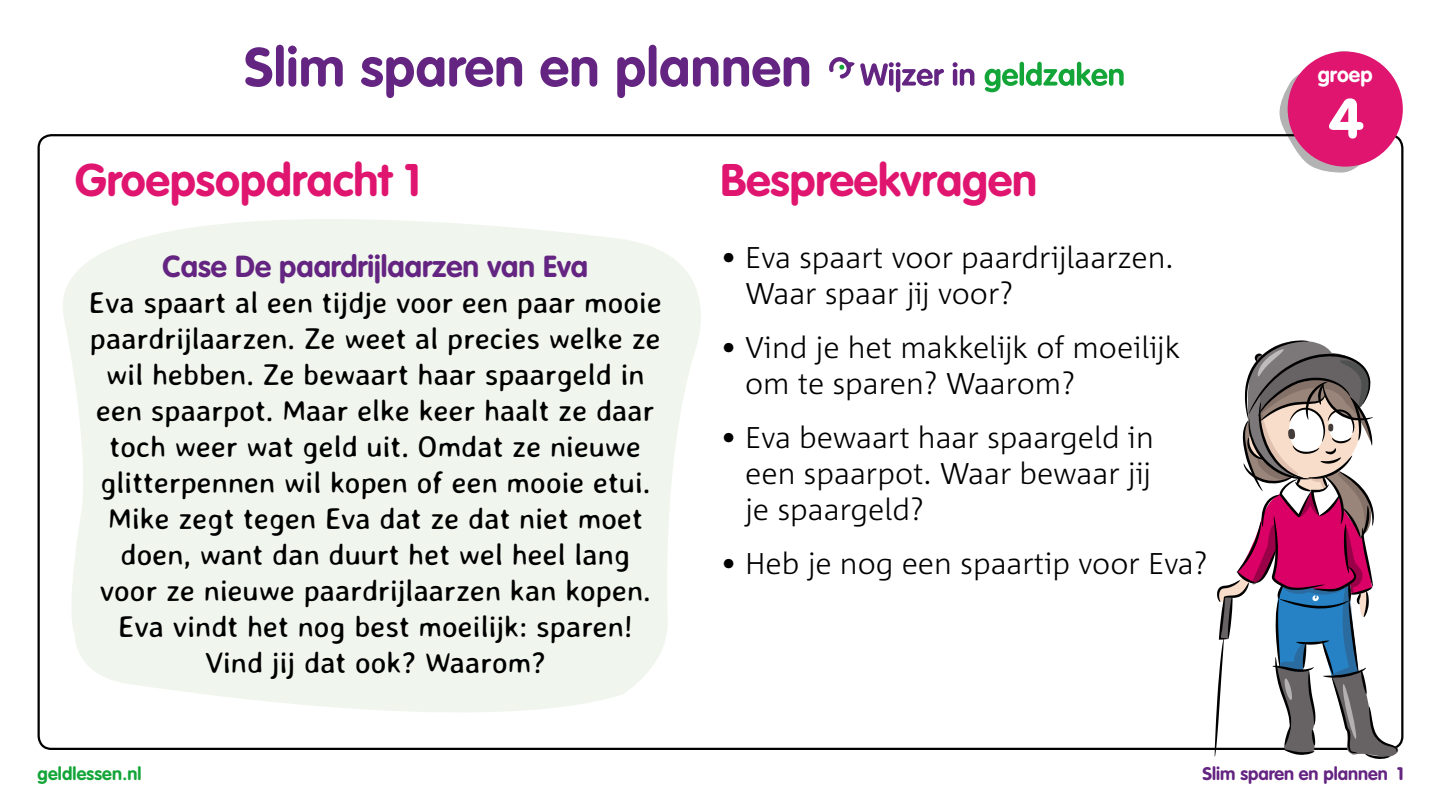
<style>
.page{position:relative;width:1441px;height:810px;background:#fff}
.page>*{position:absolute;margin:0;border:0;box-sizing:border-box;transform-origin:0 0}
.t1{font:900 55.5px "VAG Rounded Std";color:#fff}
.t2{font:700 54px "VAG Rounded Std";letter-spacing:.01em;color:#642481}
.t3{font:700 45px "VAG Rounded Std";color:#df1570}
.t4{font:30px/36px "Averia Sans Libre";color:#000;text-align:center}
.t5{font:300 30px/36px "Corpid";color:#000}
.t6{font:700 30px "VAG Rounded Std";color:#642481}
.t7{font:700 21.15px "VAG Rounded Std";color:#fff}
.t8{font:700 18px "VAG Rounded Std";color:#642481}
.t9{font:700 18px "VAG Rounded Std";letter-spacing:.01em;color:#13a538}
.s1{font-weight:900}
</style>
<div class="page">
<svg style="left:860px;top:62px;width:83px;height:30px"></svg>
<svg style="left:952px;top:62px;width:22px;height:24px"></svg>
<svg style="left:984px;top:69px;width:33px;height:23px"></svg>
<svg style="left:1019px;top:62px;width:4px;height:24px"></svg>
<svg style="left:1025px;top:62px;width:98px;height:24px"></svg>
<svg style="left:829px;top:57px;width:25px;height:22px"></svg>
<svg style="left:1279px;top:51px;width:118px;height:122px"></svg>
<div style="left:1287px;top:52px;width:115px;height:115px;background:#df1570;border-radius:50%"></div>
<svg style="left:37px;top:160px;width:664px;height:580px;fill:#f0f6ed"></svg>
<svg style="left:1214px;top:340px;width:183px;height:419px"></svg>
<h2 class="t2" style="left:244px;top:36px;width:568px">Slim sparen en plannen</h2>
<h3 class="t3" style="left:75px;top:153px;width:347px">Groepsopdracht 1</h3>
<p class="t6" style="left:162px;top:249px;width:427px">Case De paardrijlaarzen van Eva</p>
<p class="t4" style="left:89px;top:284px;width:574px">Eva spaart al een tijdje voor een paar mooie paardrijlaarzen. Ze weet al precies welke ze wil hebben. Ze bewaart haar spaargeld in een spaarpot. Maar elke keer haalt ze daar toch weer wat geld uit. Omdat ze nieuwe glitterpennen wil kopen of een mooie etui.<br>Mike zegt tegen Eva dat ze dat niet moet doen, want dan duurt het wel heel lang voor ze nieuwe paardrijlaarzen kan kopen.<br>Eva vindt het nog best moeilijk: sparen!<br>Vind jij dat ook? Waarom?</p>
<h3 class="t3" style="left:720px;top:153px;width:318px">Bespreekvragen</h3>
<p class="t5" style="left:745px;top:239px;width:430px;text-indent:-25px">• Eva spaart voor paardrijlaarzen.<br>Waar spaar jij voor?</p>
<p class="t5" style="left:745px;top:329px;width:436px;text-indent:-25px">• Vind je het makkelijk of moeilijk om te sparen? Waarom?</p>
<p class="t5" style="left:745px;top:419px;width:410px;text-align:justify;text-indent:-25px">• Eva bewaart haar spaargeld in een spaarpot. Waar bewaar jij je spaargeld?</p>
<p class="t5" style="left:720px;top:545px;width:488px">• Heb je nog een spaartip voor Eva?</p>
<p class="t7" style="left:1317px;top:62px;width:57px">groep</p>
<h1 class="t1" style="left:1329px;top:85px;width:35px">4</h1>
<p class="t9" style="left:38px;top:763px;width:105px">geldlessen.nl</p>
<p class="t8" style="left:1202px;top:763px;width:202px">Slim sparen en plannen <span class="s1">1</span></p>
</div>
